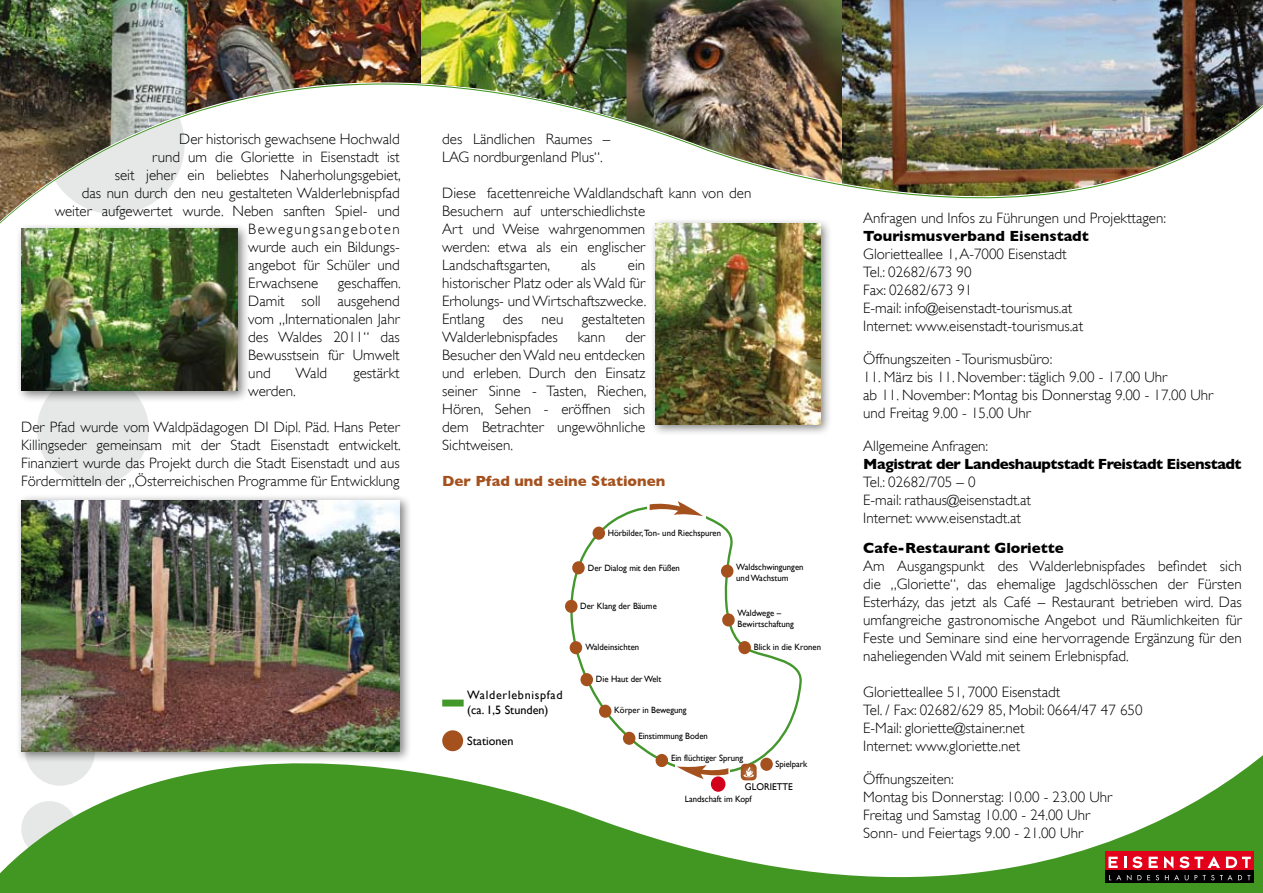
<style>
.page{position:relative;width:1263px;height:893px;background:#fff}
.page>*{position:absolute;margin:0;border:0;box-sizing:border-box;transform-origin:0 0}
.t1{font:300 15px/18px "Gill Sans";color:#000}
.t2{font:700 15px "Gill Sans";color:#000}
.t3{font:700 15px "Gill Sans";letter-spacing:-.02em;color:#000}
.t4{font:700 15px "Gill Sans";color:#a4511d}
.t5{font:300 15px "Gill Sans";letter-spacing:.095em;color:#000}
.t6{font:12.15px/14.5px "Gill Sans";letter-spacing:.055em;color:#000}
.t7{font:12.15px "Gill Sans";color:#000}
.t8{font:9.75px "Gill Sans";color:#000;scale:.96 1}
.t9{font:9.15px/10.9px "Gill Sans";color:#000;scale:.96 1}
</style>
<div class="page">
<div style="left:37px;top:374px;width:112px;height:112px;background:#e6e7e7;border-radius:50%"></div>
<svg style="left:0;top:699px;width:1263px;height:194px"></svg>
<img style="left:187px;top:0;width:234px;height:115px">
<img style="left:620px;top:0;width:222px;height:183px">
<img style="left:842px;top:0;width:421px;height:198px">
<img style="left:421px;top:0;width:205px;height:121px">
<img style="left:0;top:0;width:187px;height:221px">
<div style="left:649px;top:217px;width:183px;height:219px;background:#000;opacity:.5"></div>
<img style="left:656px;top:223px;width:165px;height:202px">
<svg style="left:569px;top:506px;width:234px;height:270px"></svg>
<div style="left:592px;top:527px;width:13px;height:13px;background:#a4511d;border-radius:50%"></div>
<div style="left:572px;top:561px;width:13px;height:13px;background:#a4511d;border-radius:50%"></div>
<div style="left:565px;top:600px;width:12px;height:13px;background:#a4511d;border-radius:50%"></div>
<div style="left:570px;top:641px;width:12px;height:13px;background:#a4511d;border-radius:50%"></div>
<div style="left:580px;top:673px;width:13px;height:13px;background:#a4511d;border-radius:50%"></div>
<div style="left:599px;top:705px;width:12px;height:13px;background:#a4511d;border-radius:50%"></div>
<div style="left:623px;top:732px;width:12px;height:13px;background:#a4511d;border-radius:50%"></div>
<div style="left:738px;top:641px;width:13px;height:13px;background:#a4511d;border-radius:50%"></div>
<div style="left:722px;top:613px;width:13px;height:13px;background:#a4511d;border-radius:50%"></div>
<div style="left:721px;top:565px;width:12px;height:13px;background:#a4511d;border-radius:50%"></div>
<div style="left:675px;top:762px;width:55px;height:20px;background:#fff"></div>
<svg style="left:677px;top:765px;width:51px;height:14px"></svg>
<div style="left:647px;top:500px;width:58px;height:20px;background:#fff"></div>
<svg style="left:650px;top:501px;width:53px;height:15px"></svg>
<div style="left:711px;top:776px;width:14px;height:16px;background:#d2021c;border-radius:50%"></div>
<div style="left:760px;top:758px;width:13px;height:13px;background:#a4511d;border-radius:50%"></div>
<svg style="left:741px;top:764px;width:16px;height:16px"></svg>
<div style="left:656px;top:754px;width:12px;height:13px;background:#a4511d;border-radius:50%"></div>
<div style="left:15px;top:222px;width:234px;height:180px;background:#000;opacity:.5"></div>
<img style="left:21px;top:229px;width:217px;height:162px">
<div style="left:442px;top:730px;width:21px;height:21px;background:#a4511d;border-radius:50%"></div>
<div style="left:442px;top:700px;width:22px;height:6px;background:#43982b"></div>
<div style="left:15px;top:494px;width:396px;height:269px;background:#000;opacity:.5"></div>
<img style="left:21px;top:500px;width:379px;height:251px">
<div style="left:1105px;top:851px;width:148px;height:20px;background:#e2001a"></div>
<div style="left:1105px;top:871px;width:148px;height:12px;background:#000"></div>
<svg style="left:1108px;top:857px;width:10px;height:11px"></svg>
<svg style="left:1124px;top:857px;width:2px;height:11px"></svg>
<svg style="left:1132px;top:856px;width:10px;height:12px"></svg>
<svg style="left:1149px;top:857px;width:9px;height:11px"></svg>
<svg style="left:1164px;top:856px;width:9px;height:12px"></svg>
<svg style="left:1179px;top:856px;width:41px;height:12px"></svg>
<svg style="left:1226px;top:857px;width:25px;height:11px"></svg>
<svg style="left:1109px;top:875px;width:12px;height:5px"></svg>
<svg style="left:1127px;top:875px;width:4px;height:5px"></svg>
<svg style="left:1137px;top:875px;width:4px;height:5px"></svg>
<svg style="left:1156px;top:875px;width:3px;height:5px"></svg>
<svg style="left:1165px;top:875px;width:14px;height:5px"></svg>
<svg style="left:1194px;top:875px;width:3px;height:5px"></svg>
<svg style="left:1203px;top:875px;width:11px;height:5px"></svg>
<svg style="left:1220px;top:875px;width:12px;height:5px"></svg>
<svg style="left:1238px;top:875px;width:12px;height:5px"></svg>
<p class="t1" style="left:179px;top:130px;width:222px">Der historisch gewachsene Hochwald</p>
<p class="t1" style="left:152px;top:148px;width:249px">rund um die Gloriette in Eisenstadt ist</p>
<p class="t1" style="left:115px;top:166px;width:288px">seit jeher ein beliebtes Naherholungsgebiet,</p>
<p class="t1" style="left:82px;top:184px;width:319px">das nun durch den neu gestalteten Walderlebnispfad</p>
<p class="t1" style="left:55px;top:202px;width:346px">weiter aufgewertet wurde. Neben sanften Spiel- und</p>
<p class="t5" style="left:248px;top:221px;width:153px">Bewegungsangeboten</p>
<p class="t1" style="left:248px;top:238px;width:153px">wurde auch ein Bildungs-</p>
<p class="t1" style="left:248px;top:256px;width:153px">angebot für Schüler und</p>
<p class="t1" style="left:248px;top:274px;width:72px">Erwachsene</p>
<p class="t1" style="left:248px;top:274px;width:154px;text-align:justify;text-indent:90px">geschaffen.<br>Damit soll ausgehend vom „Internationalen Jahr des Waldes 2011“ das Bewusstsein für Umwelt und</p>
<p class="t1" style="left:295px;top:364px;width:33px">Wald</p>
<p class="t1" style="left:353px;top:364px;width:48px">gestärkt</p>
<p class="t1" style="left:248px;top:382px;width:49px">werden.</p>
<p class="t1" style="left:21px;top:418px;width:381px;text-align:justify">Der Pfad wurde vom Waldpädagogen DI Dipl. Päd. Hans Peter Killingseder gemeinsam mit der Stadt Eisenstadt entwickelt.<br>Finanziert wurde das Projekt durch die Stadt Eisenstadt und aus Fördermitteln der „Österreichischen Programme für Entwicklung</p>
<p class="t1" style="left:442px;top:130px;width:170px">des Ländlichen Raumes –<br>LAG nordburgenland Plus“.</p>
<p class="t1" style="left:442px;top:184px;width:311px">Diese facettenreiche Waldlandschaft kann von den Besuchern auf unterschiedlichste<br>Art und Weise wahrgenommen<br>werden: etwa als ein englischer Landschaftsgarten,</p>
<p class="t1" style="left:442px;top:256px;width:206px;text-align:justify;text-indent:186px">ein historischer Platz oder als Wald für Erholungs- und Wirtschaftszwecke.<br>Entlang des neu gestalteten Walderlebnispfades</p>
<p class="t1" style="left:581px;top:256px;width:16px">als</p>
<p class="t1" style="left:442px;top:328px;width:206px;text-align:justify;text-indent:183px">der Besucher den Wald neu entdecken und erleben. Durch den Einsatz seiner Sinne - Tasten, Riechen, Hören, Sehen - eröffnen sich dem Betrachter ungewöhnliche Sichtweisen.</p>
<p class="t4" style="left:442px;top:472px;width:224px">Der Pfad und seine Stationen</p>
<p class="t1" style="left:578px;top:328px;width:29px">kann</p>
<p class="t6" style="left:467px;top:688px;width:97px">Walderlebnispfad (ca. 1,5 Stunden)</p>
<p class="t7" style="left:467px;top:734px;width:48px">Stationen</p>
<p class="t9" style="left:608px;top:528px;width:120px">Hörbilder,Ton- und Riechspuren</p>
<p class="t9" style="left:588px;top:562px;width:97px">Der Dialog mit den Füßen</p>
<p class="t9" style="left:580px;top:600px;width:81px">Der Klang der Bäume</p>
<p class="t9" style="left:585px;top:641px;width:58px">Waldeinsichten</p>
<p class="t9" style="left:596px;top:673px;width:70px">Die Haut der Welt</p>
<p class="t9" style="left:614px;top:704px;width:77px">Körper in Bewegung</p>
<p class="t9" style="left:638px;top:731px;width:74px">Einstimmung Boden</p>
<p class="t9" style="left:736px;top:561px;width:72px">Waldschwingungen und Wachstum</p>
<p class="t9" style="left:738px;top:608px;width:60px">Waldwege –<br>Bewirtschaftung</p>
<p class="t9" style="left:754px;top:641px;width:72px">Blick in die Kronen</p>
<p class="t9" style="left:671px;top:752px;width:77px">Ein flüchtiger Sprung</p>
<p class="t9" style="left:775px;top:758px;width:35px">Spielpark</p>
<p class="t8" style="left:745px;top:781px;width:51px">GLORIETTE</p>
<p class="t9" style="left:685px;top:793px;width:71px">Landschaft im Kopf</p>
<p class="t1" style="left:863px;top:209px;width:304px">Anfragen und Infos zu Führungen und Projekttagen:</p>
<p class="t2" style="left:863px;top:227px;width:227px">Tourismusverband Eisenstadt</p>
<p class="t1" style="left:863px;top:245px;width:221px">Glorietteallee 1, A-7000 Eisenstadt<br>Tel.: 02682/673 90<br>Fax: 02682/673 91<br>E-mail: info@eisenstadt-tourismus.at<br>Internet: www.eisenstadt-tourismus.at</p>
<p class="t1" style="left:863px;top:350px;width:191px">Öffnungszeiten - Tourismusbüro:</p>
<p class="t1" style="left:863px;top:368px;width:351px">11. März bis 11. November: täglich 9.00 - 17.00 Uhr<br>ab 11. November: Montag bis Donnerstag 9.00 - 17.00 Uhr und Freitag 9.00 - 15.00 Uhr</p>
<p class="t1" style="left:863px;top:437px;width:126px">Allgemeine Anfragen:</p>
<p class="t3" style="left:863px;top:455px;width:380px">Magistrat der Landeshauptstadt Freistadt Eisenstadt</p>
<p class="t1" style="left:863px;top:473px;width:169px">Tel.: 02682/705 – 0<br>E-mail: rathaus@eisenstadt.at<br>Internet: www.eisenstadt.at</p>
<p class="t2" style="left:863px;top:539px;width:202px">Cafe-Restaurant Gloriette</p>
<p class="t1" style="left:863px;top:557px;width:380px;text-align:justify">Am Ausgangspunkt des Walderlebnispfades befindet sich die „Gloriette“, das ehemalige Jagdschlösschen der Fürsten Esterházy, das jetzt als Café – Restaurant betrieben wird. Das umfangreiche gastronomische Angebot und Räumlichkeiten für Feste und Seminare sind eine hervorragende Ergänzung für den naheliegenden Wald mit seinem Erlebnispfad.</p>
<p class="t1" style="left:863px;top:683px;width:281px">Glorietteallee 51, 7000 Eisenstadt<br>Tel. / Fax: 02682/629 85, Mobil: 0664/47 47 650<br>E-Mail: gloriette@stainer.net<br>Internet: www.gloriette.net</p>
<p class="t1" style="left:863px;top:770px;width:250px">Öffnungszeiten:<br>Montag bis Donnerstag: 10.00 - 23.00 Uhr<br>Freitag und Samstag 10.00 - 24.00 Uhr<br>Sonn- und Feiertags 9.00 - 21.00 Uhr</p>
</div>
